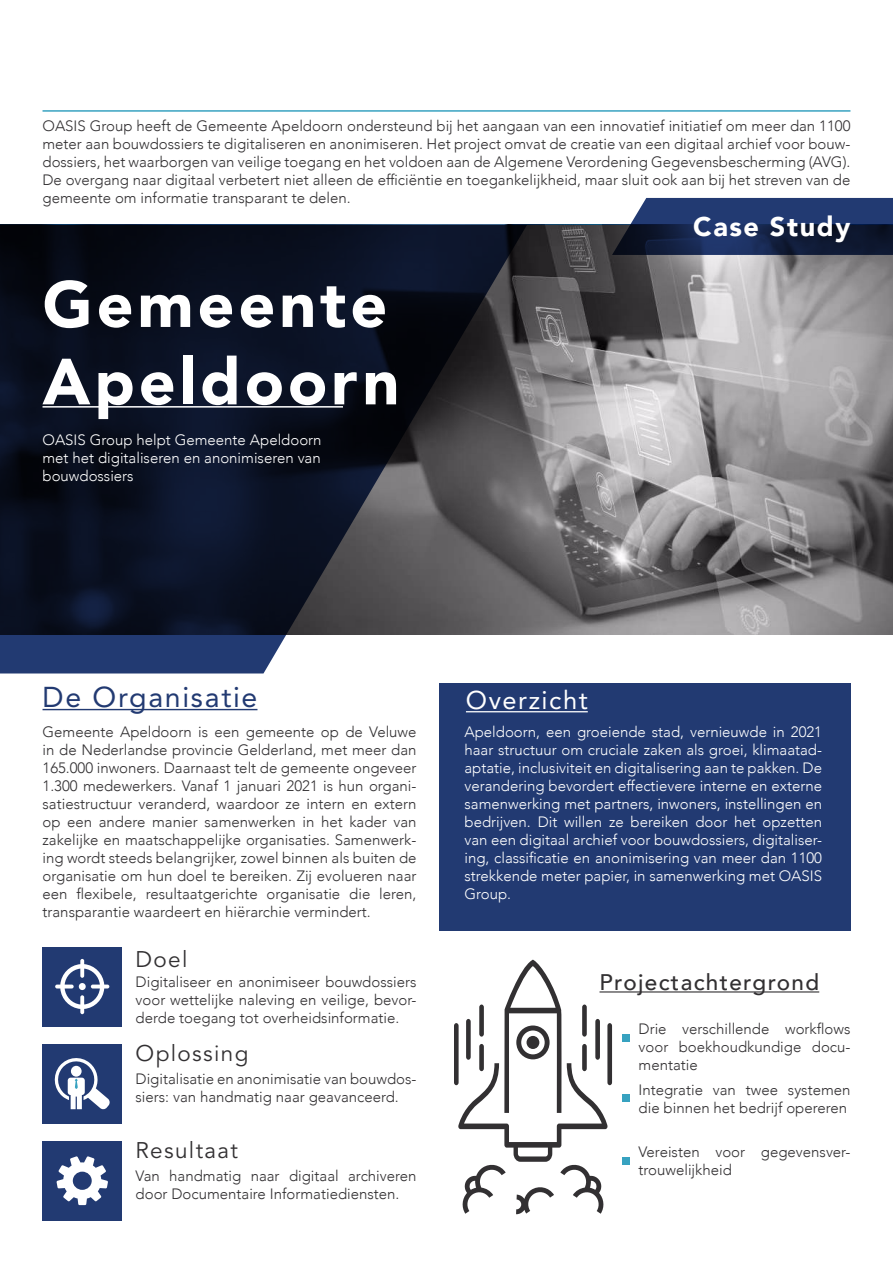
<style>
.page{position:relative;width:893px;height:1263px;background:#fff}
.page>*{position:absolute;margin:0;border:0;box-sizing:border-box;transform-origin:0 0}
.t1{font:900 64.5px/77.4px "Avenir";letter-spacing:.06em;color:#fff}
.t2{font:28.5px "Avenir LT Std";letter-spacing:.06em;color:#223a72}
.t3{font:900 27px "Avenir";letter-spacing:.06em;color:#fff}
.t4{font:25.5px "Avenir LT Std";letter-spacing:.06em;color:#fff}
.t5{font:22.5px "Avenir LT Std";letter-spacing:.06em;color:#323032}
.t6{font:500 22.5px "Avenir";letter-spacing:.06em;color:#323032}
.t7{font:300 15px/18px "Avenir";color:#323032;text-align:justify}
.t8{font:300 15px/18px "Avenir";color:#fff;text-align:justify}
</style>
<div class="page">
<svg style="left:527px;top:225px;width:366px;height:409px;background:#8c8a8c"></svg>
<hr style="left:43px;top:110px;width:807px;height:2px;background:#37a2c0">
<svg style="left:0;top:225px;width:527px;height:448px;background:#232836"></svg>
<svg style="left:612px;top:198px;width:281px;height:57px;background:#23345c"></svg>
<div style="left:43px;top:947px;width:79px;height:79px;background:#223a72"></div>
<div style="left:43px;top:1044px;width:79px;height:79px;background:#223a72"></div>
<div style="left:43px;top:1141px;width:79px;height:79px;background:#223a72"></div>
<svg style="left:55px;top:959px;width:54px;height:55px"></svg>
<div style="left:79px;top:983px;width:7px;height:7px;background:#fff;border-radius:50%"></div>
<svg style="left:54px;top:1058px;width:56px;height:52px"></svg>
<svg style="left:56px;top:1156px;width:52px;height:49px"></svg>
<div style="left:439px;top:683px;width:411px;height:248px;background:#223a72"></div>
<svg style="left:454px;top:959px;width:158px;height:255px"></svg>
<div style="left:526px;top:1036px;width:13px;height:13px;background:#323032;border-radius:50%"></div>
<div style="left:622px;top:1095px;width:7px;height:7px;background:#37a2c0"></div>
<div style="left:622px;top:1034px;width:7px;height:7px;background:#37a2c0"></div>
<div style="left:622px;top:1157px;width:7px;height:7px;background:#37a2c0"></div>
<hr style="left:43px;top:406px;width:300px;height:2px;background:#fff">
<hr style="left:466px;top:711px;width:122px;height:1px;background:#fff">
<hr style="left:599px;top:991px;width:220px;height:1px;background:#323032">
<hr style="left:43px;top:709px;width:214px;height:1px;background:#223a72">
<p class="t7" style="left:43px;top:118px;width:809px">OASIS Group heeft de Gemeente Apeldoorn ondersteund bij het aangaan van een innovatief initiatief om meer dan 1100 meter aan bouwdossiers te digitaliseren en anonimiseren. Het project omvat de creatie van een digitaal archief voor bouw&shy;dossiers, het waarborgen van veilige toegang en het voldoen aan de Algemene Verordening Gegevensbescherming (AVG).<br>De overgang naar digitaal verbetert niet alleen de ef昀椀ciëntie en toegankelijkheid, maar sluit ook aan bij het streven van de gemeente om informatie transparant te delen.</p>
<h1 class="t1" style="left:42px;top:272px;width:359px">Gemeente<br>Apeldoorn</h1>
<p class="t8" style="left:43px;top:432px;width:281px">OASIS Group helpt Gemeente Apeldoorn met het digitaliseren en anonimiseren van bouwdossiers</p>
<h3 class="t3" style="left:693px;top:215px;width:159px">Case Study</h3>
<h2 class="t2" style="left:43px;top:685px;width:216px">De Organisatie</h2>
<p class="t7" style="left:43px;top:723px;width:375px">Gemeente Apeldoorn is een gemeente op de Veluwe in de Nederlandse provincie Gelderland, met meer dan 165.000 inwoners. Daarnaast telt de gemeente ongeveer 1.300 medewerkers. Vanaf 1 januari 2021 is hun organi&shy;satiestructuur veranderd, waardoor ze intern en extern op een andere manier samenwerken in het kader van zakelijke en maatschappelijke organisaties. Samenwerk&shy;ing wordt steeds belangrijker, zowel binnen als buiten de organisatie om hun doel te bereiken. Zij evolueren naar een 昀氀exibele, resultaatgerichte organisatie die leren, transparantie waardeert en hiërarchie vermindert.</p>
<h3 class="t5" style="left:136px;top:950px;width:53px">Doel</h3>
<p class="t7" style="left:136px;top:974px;width:282px">Digitaliseer en anonimiseer bouwdossiers voor wettelijke naleving en veilige, bevor&shy;derde toegang tot overheidsinformatie.</p>
<h3 class="t5" style="left:136px;top:1044px;width:114px">Oplossing</h3>
<p class="t7" style="left:136px;top:1071px;width:282px">Digitalisatie en anonimisatie van bouwdos&shy;siers: van handmatig naar geavanceerd.</p>
<h3 class="t5" style="left:136px;top:1141px;width:104px">Resultaat</h3>
<p class="t7" style="left:136px;top:1168px;width:282px">Van handmatig naar digitaal archiveren door Documentaire Informatiediensten.</p>
<h3 class="t4" style="left:466px;top:690px;width:123px">Overzicht</h3>
<p class="t8" style="left:464px;top:722px;width:359px">Apeldoorn, een groeiende stad, vernieuwde in 2021 haar structuur om cruciale zaken als groei, klimaatad&shy;aptatie, inclusiviteit en digitalisering aan te pakken. De verandering bevordert effectievere interne en externe samenwerking met partners, inwoners, instellingen en bedrijven. Dit willen ze bereiken door het opzetten van een digitaal archief voor bouwdossiers, digitaliser&shy;ing, classi昀椀catie en anonimisering van meer dan 1100 strekkende meter papier, in samenwerking met OASIS Group.</p>
<h3 class="t6" style="left:599px;top:973px;width:221px">Projectachtergrond</h3>
<p class="t7" style="left:639px;top:1020px;width:213px">Drie verschillende work昀氀ows voor boekhoudkundige docu&shy;mentatie</p>
<p class="t7" style="left:639px;top:1082px;width:213px">Integratie van twee systemen die binnen het bedrijf opereren</p>
<p class="t7" style="left:638px;top:1144px;width:213px">Vereisten voor gegevensver&shy;trouwelijkheid</p>
</div>
